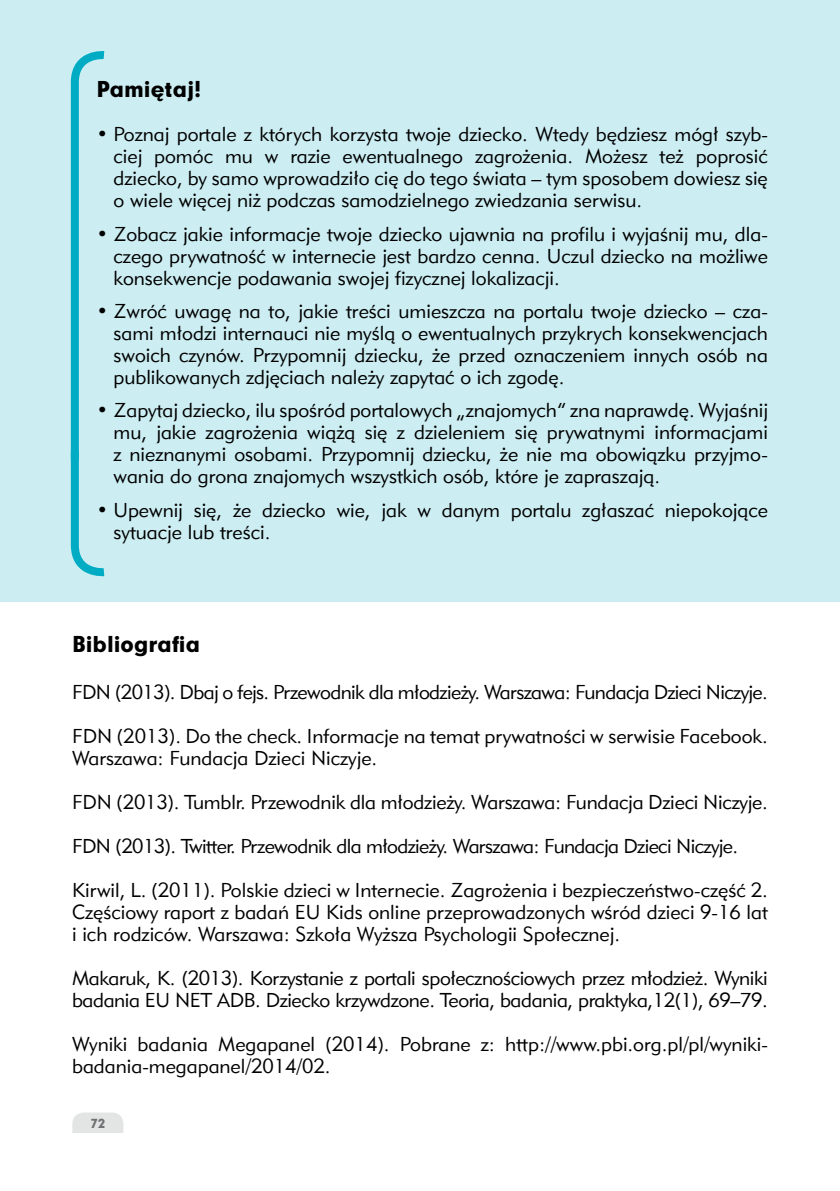
<style>
.page{position:relative;width:840px;height:1191px;background:#fff}
.page>*{position:absolute;margin:0;border:0;box-sizing:border-box;transform-origin:0 0}
.pamietaj_bibliogr{font:21px "Geometric 706 Blk EU";color:#000}
.pamiet_bibl_tekst{font:20px/22px "Geometric 415 Lt EU";color:#000;text-align:justify}
.pamiet_bibl_tekst-2{font:20px "Geometric 415 Lt EU";letter-spacing:-.03em;color:#000}
.pamiet_bibl_tekst-3{font:20px/22px "Geometric 415 Lt EU";letter-spacing:-.02em;color:#000}
.t1{font:12px "Geometric 706 Blk EU";color:#707172}
</style>
<div class="page">
<div style="left:0;top:0;width:839px;height:601px;background:#cceef3"></div>
<svg style="left:70px;top:51px;width:35px;height:526px"></svg>
<svg style="left:72px;top:1112px;width:51px;height:21px"></svg>
<p class="pamietaj_bibliogr" style="left:96px;top:75px;width:106px">Pamiętaj!</p>
<p class="pamiet_bibl_tekst" style="left:113px;top:123px;width:655px;text-indent:-17px">• Poznaj portale z których korzysta twoje dziecko. Wtedy będziesz mógł szyb&shy;ciej pomóc mu w razie ewentualnego zagrożenia. Możesz też poprosić dziecko, by samo wprowadziło cię do tego świata – tym sposobem dowiesz się o wiele więcej niż podczas samodzielnego zwiedzania serwisu.</p>
<p class="pamiet_bibl_tekst" style="left:113px;top:222px;width:655px;text-indent:-17px">• Zobacz jakie informacje twoje dziecko ujawnia na profilu i wyjaśnij mu, dla&shy;czego prywatność w internecie jest bardzo cenna. Uczul dziecko na możliwe konsekwencje podawania swojej fizycznej lokalizacji.</p>
<p class="pamiet_bibl_tekst" style="left:113px;top:300px;width:655px;text-indent:-17px">• Zwróć uwagę na to, jakie treści umieszcza na portalu twoje dziecko – cza&shy;sami młodzi internauci nie myślą o ewentualnych przykrych konsekwencjach swoich czynów. Przypomnij dziecku, że przed oznaczeniem innych osób na publikowanych zdjęciach należy zapytać o ich zgodę.</p>
<p class="pamiet_bibl_tekst" style="left:113px;top:399px;width:655px;text-indent:-17px">• Zapytaj dziecko, ilu spośród portalowych „znajomych” zna naprawdę. Wyjaśnij mu, jakie zagrożenia wiążą się z dzieleniem się prywatnymi informacjami z nieznanymi osobami. Przypomnij dziecku, że nie ma obowiązku przyjmo&shy;wania do grona znajomych wszystkich osób, które je zapraszają.</p>
<p class="pamiet_bibl_tekst" style="left:113px;top:498px;width:655px;text-indent:-17px">• Upewnij się, że dziecko wie, jak w danym portalu zgłaszać niepokojące sytuacje lub treści.</p>
<p class="pamietaj_bibliogr" style="left:72px;top:629px;width:129px">Bibliografia</p>
<p class="pamiet_bibl_tekst-2" style="left:72px;top:680px;width:697px">FDN (2013). Dbaj o fejs. Przewodnik dla młodzieży. Warszawa: Fundacja Dzieci Niczyje.</p>
<p class="pamiet_bibl_tekst" style="left:72px;top:725px;width:697px">FDN (2013). Do the check. Informacje na temat prywatności w serwisie Facebook.<br>Warszawa: Fundacja Dzieci Niczyje.</p>
<p class="pamiet_bibl_tekst" style="left:72px;top:791px;width:697px">FDN (2013). Tumblr. Przewodnik dla młodzieży. Warszawa: Fundacja Dzieci Niczyje.</p>
<p class="pamiet_bibl_tekst-2" style="left:72px;top:834px;width:667px">FDN (2013). Twitter. Przewodnik dla młodzieży. Warszawa: Fundacja Dzieci Niczyje.</p>
<p class="pamiet_bibl_tekst" style="left:72px;top:879px;width:697px">Kirwil, L. (2011). Polskie dzieci w Internecie. Zagrożenia i bezpieczeństwo-część 2.<br>Częściowy raport z badań EU Kids online przeprowadzonych wśród dzieci 9-16 lat i ich rodziców. Warszawa: Szkoła Wyższa Psychologii Społecznej.</p>
<p class="pamiet_bibl_tekst-3" style="left:72px;top:967px;width:697px">Makaruk, K. (2013). Korzystanie z portali społecznościowych przez młodzież. Wyniki badania EU NET ADB. Dziecko krzywdzone. Teoria, badania, praktyka,12(1), 69–79.</p>
<p class="pamiet_bibl_tekst" style="left:72px;top:1033px;width:697px">Wyniki badania Megapanel (2014). Pobrane z: http://www.pbi.org.pl/pl/wyniki&shy;badania-megapanel/2014/02.</p>
<p class="t1" style="left:90px;top:1115px;width:16px">72</p>
</div>
